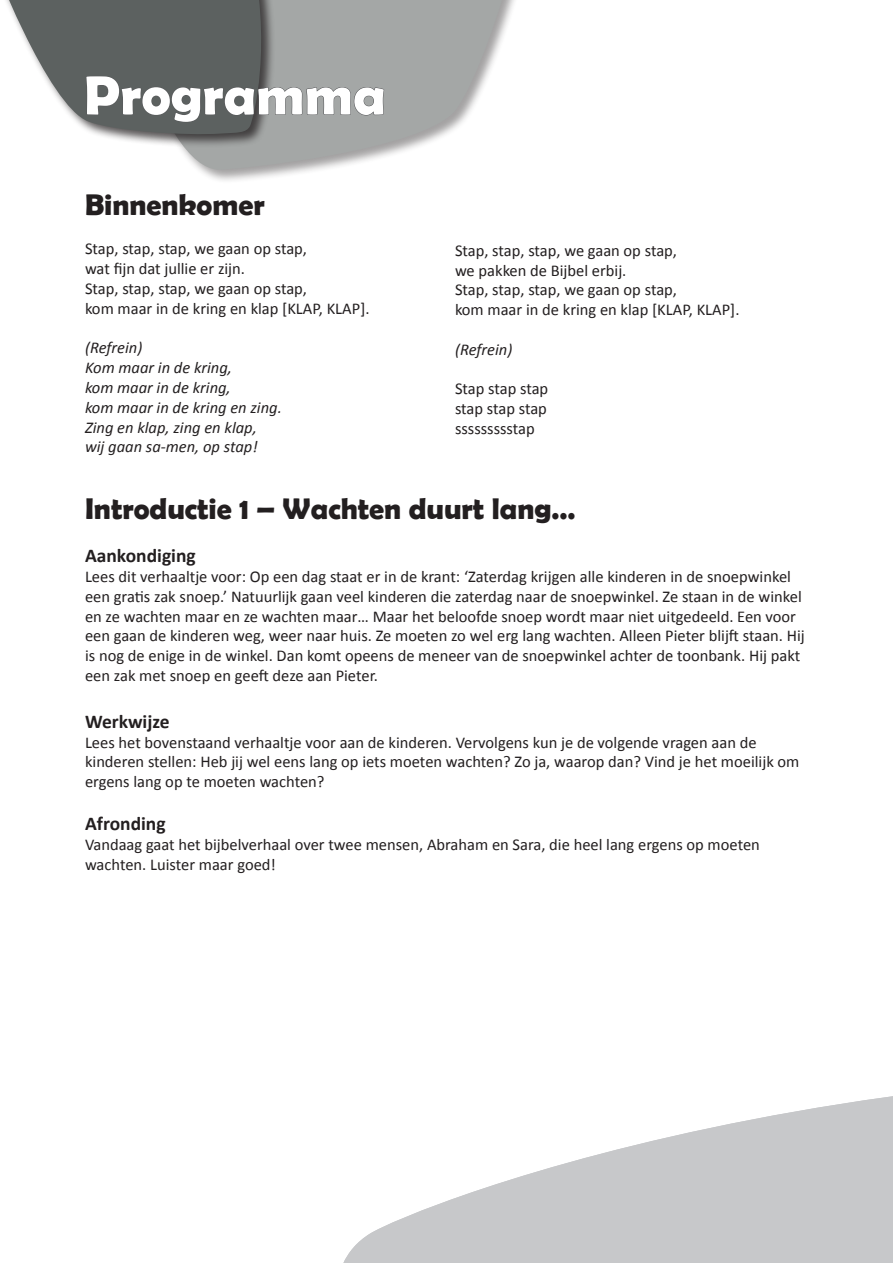
<style>
.page{position:relative;width:893px;height:1263px;background:#fff}
.page>*{position:absolute;margin:0;border:0;box-sizing:border-box;transform-origin:0 0}
.t1{font:700 55.5px "Berlin Sans FB Demi";color:#fff}
.Onderkop{font:700 30px "Berlin Sans FB Demi";color:#231f20}
.kleine_onderkop{font:700 19.5px "Calibri";color:#231f20}
.Calibri_11{font:16.5px/19.8px "Calibri";color:#231f20}
.Calibri_11-2{font:italic 16.5px "Calibri";color:#231f20}
</style>
<div class="page">
<svg style="left:343px;top:1096px;width:550px;height:167px;fill:#c7c8ca"></svg>
<div style="left:106px;top:0;width:425px;height:184px;background:#231f20;opacity:.75"></div>
<svg style="left:109px;top:0;width:412px;height:170px;fill:#a4a7a6"></svg>
<div style="left:0;top:0;width:275px;height:148px;background:#231f20;opacity:.75"></div>
<svg style="left:0;top:0;width:384px;height:136px"></svg>
<p class="t1" style="left:84px;top:63px;width:303px">Programma</p>
<p class="Onderkop" style="left:85px;top:187px;width:182px">Binnenkomer</p>
<p class="Calibri_11" style="left:85px;top:239px;width:224px">Stap, stap, stap, we gaan op stap,</p>
<p class="Calibri_11" style="left:85px;top:259px;width:162px">wat fijn dat jullie er zijn.</p>
<p class="Calibri_11" style="left:85px;top:279px;width:224px">Stap, stap, stap, we gaan op stap,</p>
<p class="Calibri_11" style="left:85px;top:298px;width:286px">kom maar in de kring en klap [KLAP, KLAP].</p>
<p class="Calibri_11-2" style="left:85px;top:337px;width:59px">(Refrein)</p>
<p class="Calibri_11-2" style="left:85px;top:356px;width:149px">Kom maar in de kring,</p>
<p class="Calibri_11-2" style="left:85px;top:376px;width:147px">kom maar in de kring,</p>
<p class="Calibri_11-2" style="left:85px;top:396px;width:198px">kom maar in de kring en zing.</p>
<p class="Calibri_11-2" style="left:85px;top:416px;width:173px">Zing en klap, zing en klap,</p>
<p class="Calibri_11-2" style="left:85px;top:436px;width:174px">wij gaan sa-men, op stap!</p>
<p class="Calibri_11" style="left:455px;top:240px;width:224px">Stap, stap, stap, we gaan op stap,</p>
<p class="Calibri_11" style="left:455px;top:260px;width:173px">we pakken de Bijbel erbij.</p>
<p class="Calibri_11" style="left:455px;top:280px;width:224px">Stap, stap, stap, we gaan op stap,</p>
<p class="Calibri_11" style="left:455px;top:300px;width:286px">kom maar in de kring en klap [KLAP, KLAP].</p>
<p class="Calibri_11-2" style="left:455px;top:338px;width:59px">(Refrein)</p>
<p class="Calibri_11" style="left:455px;top:379px;width:95px">Stap stap stap</p>
<p class="Calibri_11" style="left:455px;top:399px;width:93px">stap stap stap</p>
<p class="Calibri_11" style="left:455px;top:419px;width:81px">ssssssssstap</p>
<p class="Onderkop" style="left:85px;top:491px;width:492px">Introductie 1 – Wachten duurt lang…</p>
<p class="kleine_onderkop" style="left:85px;top:543px;width:112px">Aankondiging</p>
<p class="Calibri_11" style="left:85px;top:567px;width:721px">Lees dit verhaaltje voor: Op een dag staat er in de krant: ‘Zaterdag krijgen alle kinderen in de snoepwinkel een gratis zak snoep.’ Natuurlijk gaan veel kinderen die zaterdag naar de snoepwinkel. Ze staan in de winkel en ze wachten maar en ze wachten maar… Maar het beloofde snoep wordt maar niet uitgedeeld. Een voor een gaan de kinderen weg, weer naar huis. Ze moeten zo wel erg lang wachten. Alleen Pieter blijft staan. Hij is nog de enige in de winkel. Dan komt opeens de meneer van de snoepwinkel achter de toonbank. Hij pakt een zak met snoep en geeft deze aan Pieter.</p>
<p class="kleine_onderkop" style="left:85px;top:709px;width:86px">Werkwijze</p>
<p class="Calibri_11" style="left:85px;top:732px;width:716px">Lees het bovenstaand verhaaltje voor aan de kinderen. Vervolgens kun je de volgende vragen aan de kinderen stellen: Heb jij wel eens lang op iets moeten wachten? Zo ja, waarop dan? Vind je het moeilijk om ergens lang op te moeten wachten?</p>
<p class="kleine_onderkop" style="left:85px;top:811px;width:82px">Afronding</p>
<p class="Calibri_11" style="left:85px;top:835px;width:676px">Vandaag gaat het bijbelverhaal over twee mensen, Abraham en Sara, die heel lang ergens op moeten wachten. Luister maar goed!</p>
</div>
